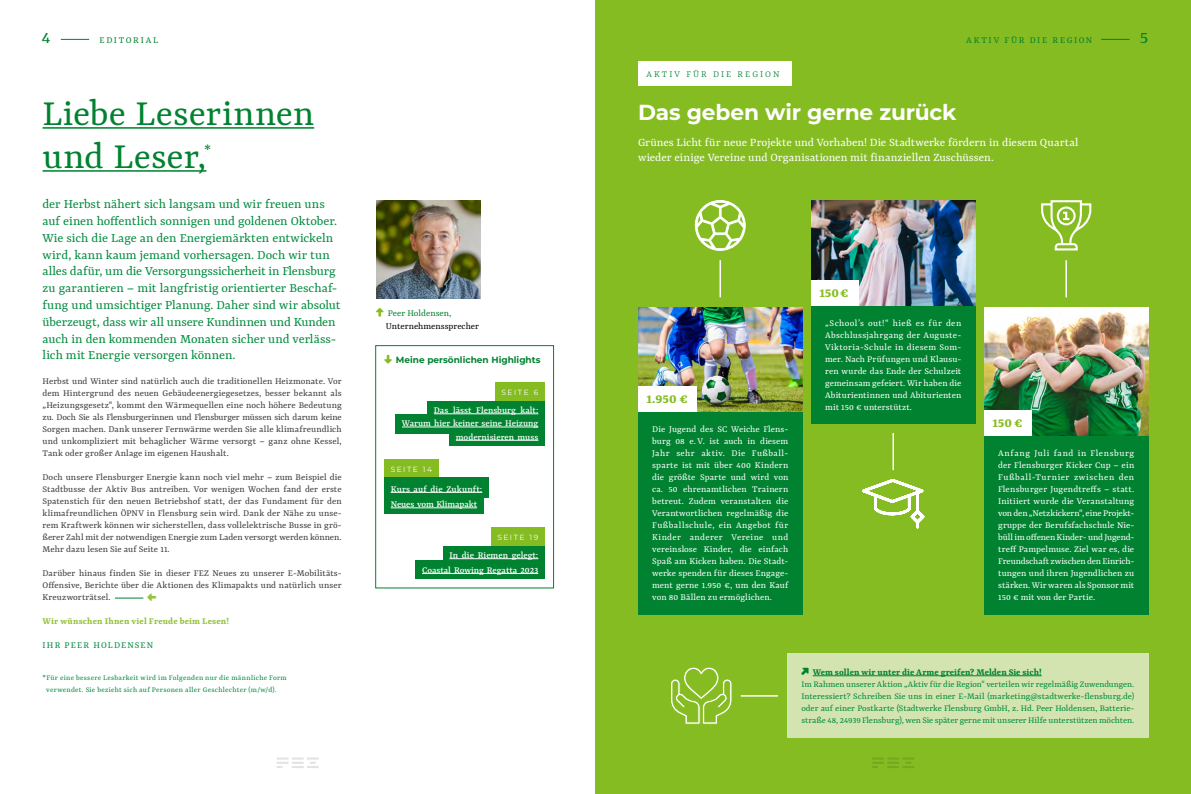
<style>
.page{position:relative;width:1191px;height:794px;background:#fff}
.page>*{position:absolute;margin:0;border:0;box-sizing:border-box;transform-origin:0 0}
.t1{font:40px/43px "Yrsa";color:#008230}
.t2{font:700 21.8px "Montserrat";letter-spacing:-.01em;color:#fff}
.t3{font:20px "Yrsa";color:#008230}
.t4{font:16px "Yrsa";color:#008230}
.t5{font:700 15px "Yrsa";color:#85bc22}
.t6{font:14px/16.8px "Yrsa";letter-spacing:-.005em;color:#008b3e}
.t7{font:12.7px/15.2px "Yrsa";color:#fff}
.t8{font:10px/12px "Yrsa";letter-spacing:.005em;color:#fff;text-align:justify}
.t9{font:10px/12px "Yrsa";letter-spacing:.005em;color:#3b3b3a;text-align:justify}
.t10{font:500 10px/13.3px "Yrsa";color:#fff;text-align:right}
.t11{font:700 10px "Yrsa";letter-spacing:.005em;color:#008230}
.t12{font:700 10px "Yrsa";letter-spacing:.015em;color:#95c23c}
.t13{font:10px "Yrsa";color:#000}
.t14{font:500 10px "Yrsa";letter-spacing:.02em;color:#fff}
.t15{font:10px "Yrsa";letter-spacing:.175em;color:#008230}
.t16{font:300 10px "Yrsa";letter-spacing:.205em;color:#008230}
.t17{font:10px "Yrsa";letter-spacing:.12em;color:#008b3e}
.t18{font:10px "Yrsa";color:#008230}
.t19{font:10px "Yrsa";letter-spacing:.17em;color:#008230}
.t20{font:9.7px/12px "Yrsa";letter-spacing:-.005em;color:#008b3e;text-align:justify}
.t21{font:700 9px "Montserrat";color:#008230}
.t22{font:8px/12px "Yrsa";letter-spacing:.035em;color:#008b3e}
.t23{font:7.5px "Montserrat";letter-spacing:.2em;color:#fff}
</style>
<div class="page">
<div style="left:595px;top:0;width:596px;height:794px;background:#85bc22"></div>
<svg style="left:872px;top:757px;width:42px;height:11px"></svg>
<svg style="left:277px;top:757px;width:42px;height:11px"></svg>
<svg style="left:61px;top:39px;width:28px;height:1px"></svg>
<svg style="left:1101px;top:39px;width:28px;height:1px"></svg>
<hr style="left:43px;top:127px;width:271px;height:2px;background:#008230">
<hr style="left:43px;top:170px;width:163px;height:2px;background:#008230">
<div style="left:375px;top:345px;width:179px;height:243px;border:1px solid #008230"></div>
<div style="left:443px;top:546px;width:102px;height:18px;background:#008230"></div>
<hr style="left:449px;top:558px;width:89px;height:1px;background:#fff">
<div style="left:384px;top:495px;width:99px;height:18px;background:#008230"></div>
<hr style="left:391px;top:507px;width:86px;height:1px;background:#fff">
<div style="left:416px;top:561px;width:129px;height:18px;background:#008230"></div>
<hr style="left:422px;top:573px;width:116px;height:1px;background:#fff">
<div style="left:495px;top:383px;width:50px;height:18px;background:#85bc22"></div>
<div style="left:491px;top:528px;width:53px;height:18px;background:#85bc22"></div>
<div style="left:395px;top:414px;width:150px;height:19px;background:#008230"></div>
<hr style="left:402px;top:427px;width:136px;height:1px;background:#fff">
<div style="left:449px;top:431px;width:96px;height:15px;background:#008230"></div>
<hr style="left:456px;top:440px;width:82px;height:1px;background:#fff">
<div style="left:427px;top:401px;width:118px;height:15px;background:#008230"></div>
<hr style="left:434px;top:413px;width:104px;height:1px;background:#fff">
<div style="left:384px;top:460px;width:54px;height:18px;background:#85bc22"></div>
<div style="left:384px;top:478px;width:105px;height:20px;background:#008230"></div>
<hr style="left:391px;top:492px;width:91px;height:1px;background:#fff">
<img style="left:376px;top:200px;width:105px;height:98px">
<div style="left:638px;top:61px;width:153px;height:24px;background:#fff"></div>
<div style="left:638px;top:412px;width:164px;height:202px;background:#008230"></div>
<div style="left:984px;top:436px;width:164px;height:179px;background:#008230"></div>
<div style="left:811px;top:306px;width:164px;height:118px;background:#008230"></div>
<div style="left:787px;top:653px;width:361px;height:84px;background:#d4e4b0"></div>
<hr style="left:812px;top:675px;width:229px;height:1px;background:#008230">
<hr style="left:741px;top:695px;width:37px;height:1px;background:#fff">
<hr style="left:719px;top:260px;width:2px;height:37px;background:#fff">
<hr style="left:892px;top:433px;width:2px;height:37px;background:#fff">
<hr style="left:1065px;top:260px;width:2px;height:37px;background:#fff">
<svg style="left:670px;top:667px;width:62px;height:57px"></svg>
<img style="left:638px;top:307px;width:164px;height:105px">
<img style="left:811px;top:200px;width:164px;height:106px">
<img style="left:984px;top:307px;width:164px;height:129px">
<div style="left:811px;top:280px;width:47px;height:26px;background:#fff"></div>
<div style="left:984px;top:410px;width:47px;height:26px;background:#fff"></div>
<div style="left:638px;top:386px;width:58px;height:26px;background:#fff"></div>
<svg style="left:694px;top:200px;width:52px;height:51px"></svg>
<svg style="left:862px;top:479px;width:62px;height:49px"></svg>
<svg style="left:1041px;top:200px;width:51px;height:51px"></svg>
<svg style="left:115px;top:597px;width:29px;height:2px"></svg>
<h3 class="t3" style="left:42px;top:26px;width:10px">4</h3>
<p class="t19" style="left:100px;top:34px;width:60px">EDITORIAL</p>
<p class="t15" style="left:966px;top:34px;width:128px">AKTIV FÜR DIE REGION</p>
<h3 class="t3" style="left:1140px;top:26px;width:10px">5</h3>
<h1 class="t1" style="left:43px;top:91px;width:273px">Liebe Leserinnen und Leser,</h1>
<p class="t6" style="left:43px;top:195px;width:299px">der Herbst nähert sich langsam und wir freuen uns auf einen hoffentlich sonnigen und goldenen Oktober.<br>Wie sich die Lage an den Energiemärkten entwickeln wird, kann kaum jemand vorhersagen. Doch wir tun alles dafür, um die Versorgungssicherheit in Flensburg zu garantieren – mit langfristig orientierter Beschaf&shy;fung und umsichtiger Planung. Daher sind wir absolut überzeugt, dass wir all unsere Kundinnen und Kunden auch in den kommenden Monaten sicher und verläss&shy;lich mit Energie versorgen können.</p>
<p class="t9" style="left:43px;top:375px;width:301px">Herbst und Winter sind natürlich auch die traditionellen Heizmonate. Vor dem Hintergrund des neuen Gebäudeenergiegesetzes, besser bekannt als „Heizungsgesetz“, kommt den Wärmequellen eine noch höhere Bedeutung zu. Doch Sie als Flensburgerinnen und Flensburger müssen sich darum keine Sorgen machen. Dank unserer Fernwärme werden Sie alle klimafreundlich und unkompliziert mit behaglicher Wärme versorgt – ganz ohne Kessel, Tank oder großer Anlage im eigenen Haushalt.</p>
<p class="t9" style="left:43px;top:471px;width:301px">Doch unsere Flensburger Energie kann noch viel mehr – zum Beispiel die Stadtbusse der Aktiv Bus antreiben. Vor wenigen Wochen fand der erste Spatenstich für den neuen Betriebshof statt, der das Fundament für den klimafreundlichen ÖPNV in Flensburg sein wird. Dank der Nähe zu unse&shy;rem Kraftwerk können wir sicherstellen, dass vollelektrische Busse in grö&shy;ßerer Zahl mit der notwendigen Energie zum Laden versorgt werden können.<br>Mehr dazu lesen Sie auf Seite 11.</p>
<p class="t9" style="left:43px;top:567px;width:301px">Darüber hinaus finden Sie in dieser FEZ Neues zu unserer E-Mobilitäts-Offensive, Berichte über die Aktionen des Klimapakts und natürlich unser Kreuzworträtsel.</p>
<p class="t12" style="left:43px;top:615px;width:188px">Wir wünschen Ihnen viel Freude beim Lesen!</p>
<p class="t17" style="left:43px;top:640px;width:112px">IHR PEER HOLDENSEN</p>
<p class="t22" style="left:46px;top:671px;width:242px;text-indent:-4px">*Für eine bessere Lesbarkeit wird im Folgenden nur die männliche Form verwendet. Sie bezieht sich auf Personen aller Geschlechter (m/w/d).</p>
<h3 class="t4" style="left:204px;top:142px;width:9px">*</h3>
<p class="t18" style="left:388px;top:307px;width:65px">Peer Holdensen,</p>
<p class="t13" style="left:386px;top:320px;width:95px">Unternehmenssprecher</p>
<p class="t21" style="left:396px;top:353px;width:146px">Meine persönlichen Highlights</p>
<p class="t23" style="left:501px;top:387px;width:38px">SEITE 6</p>
<p class="t10" style="left:434px;top:403px;width:106px">Das lässt Flensburg kalt:</p>
<p class="t10" style="left:402px;top:416px;width:138px">Warum hier keiner seine Heizung modernisieren muss</p>
<p class="t23" style="left:391px;top:464px;width:43px">SEITE 14</p>
<p class="t14" style="left:391px;top:483px;width:93px">Kurs auf die Zukunft:</p>
<p class="t10" style="left:391px;top:497px;width:88px">Neues vom Klimapakt</p>
<p class="t23" style="left:497px;top:531px;width:42px">SEITE 19</p>
<p class="t10" style="left:449px;top:548px;width:90px">In die Riemen gelegt:</p>
<p class="t10" style="left:422px;top:563px;width:118px">Coastal Rowing Regatta 2023</p>
<p class="t16" style="left:646px;top:68px;width:134px">AKTIV FÜR DIE REGION</p>
<h2 class="t2" style="left:638px;top:97px;width:320px">Das geben wir gerne zurück</h2>
<p class="t7" style="left:638px;top:134px;width:442px">Grünes Licht für neue Projekte und Vorhaben! Die Stadtwerke fördern in diesem Quartal wieder einige Vereine und Organisationen mit finanziellen Zuschüssen.</p>
<h3 class="t5" style="left:646px;top:390px;width:43px">1.950 €</h3>
<p class="t8" style="left:652px;top:423px;width:138px">Die Jugend des SC Weiche Flens&shy;burg 08 e. V. ist auch in diesem Jahr sehr aktiv. Die Fußball&shy;sparte ist mit über 400 Kindern die größte Sparte und wird von ca. 50 ehrenamtlichen Trainern betreut. Zudem veranstalten die Verantwortlichen regelmäßig die Fußballschule, ein Angebot für Kinder anderer Vereine und vereinslose Kinder, die einfach Spaß am Kicken haben. Die Stadt&shy;werke spenden für dieses Engage&shy;ment gerne 1.950 €, um den Kauf von 80 Bällen zu ermöglichen.</p>
<h3 class="t5" style="left:819px;top:284px;width:30px">150 €</h3>
<p class="t8" style="left:825px;top:316px;width:138px">„School’s out!“ hieß es für den Abschlussjahrgang der Auguste-Viktoria-Schule in diesem Som&shy;mer. Nach Prüfungen und Klausu&shy;ren wurde das Ende der Schulzeit gemeinsam gefeiert. Wir haben die Abiturientinnen und Abiturienten mit 150 € unterstützt.</p>
<h3 class="t5" style="left:992px;top:414px;width:31px">150 €</h3>
<p class="t8" style="left:998px;top:447px;width:138px;text-align:left">Anfang Juli fand in Flensburg der Flensburger Kicker Cup – ein Fußball-Turnier zwischen den Flensburger Jugendtreffs – statt.<br>Initiiert wurde die Veranstaltung von den „Netzkickern“, eine Projekt-- gruppe der Berufsfachschule Nie&shy;büll im offenen Kinder- und Jugend&shy;treff Pampelmuse. Ziel war es, die Freundschaft zwischen den Einrich&shy;tungen und ihren Jugendlichen zu stärken. Wir waren als Sponsor mit 150 € mit von der Partie.</p>
<p class="t11" style="left:801px;top:666px;width:242px">★ Wem sollen wir unter die Arme greifen? Melden Sie sich!</p>
<p class="t20" style="left:801px;top:678px;width:334px">Im Rahmen unserer Aktion „Aktiv für die Region“ verteilen wir regelmäßig Zuwendungen.<br>Interessiert? Schreiben Sie uns in einer E-Mail (marketing@stadtwerke-flensburg.de) oder auf einer Postkarte (Stadtwerke Flensburg GmbH, z. Hd. Peer Holdensen, Batterie&shy;straße 48, 24939 Flensburg), wen Sie später gerne mit unserer Hilfe unterstützen möchten.</p>
</div>
